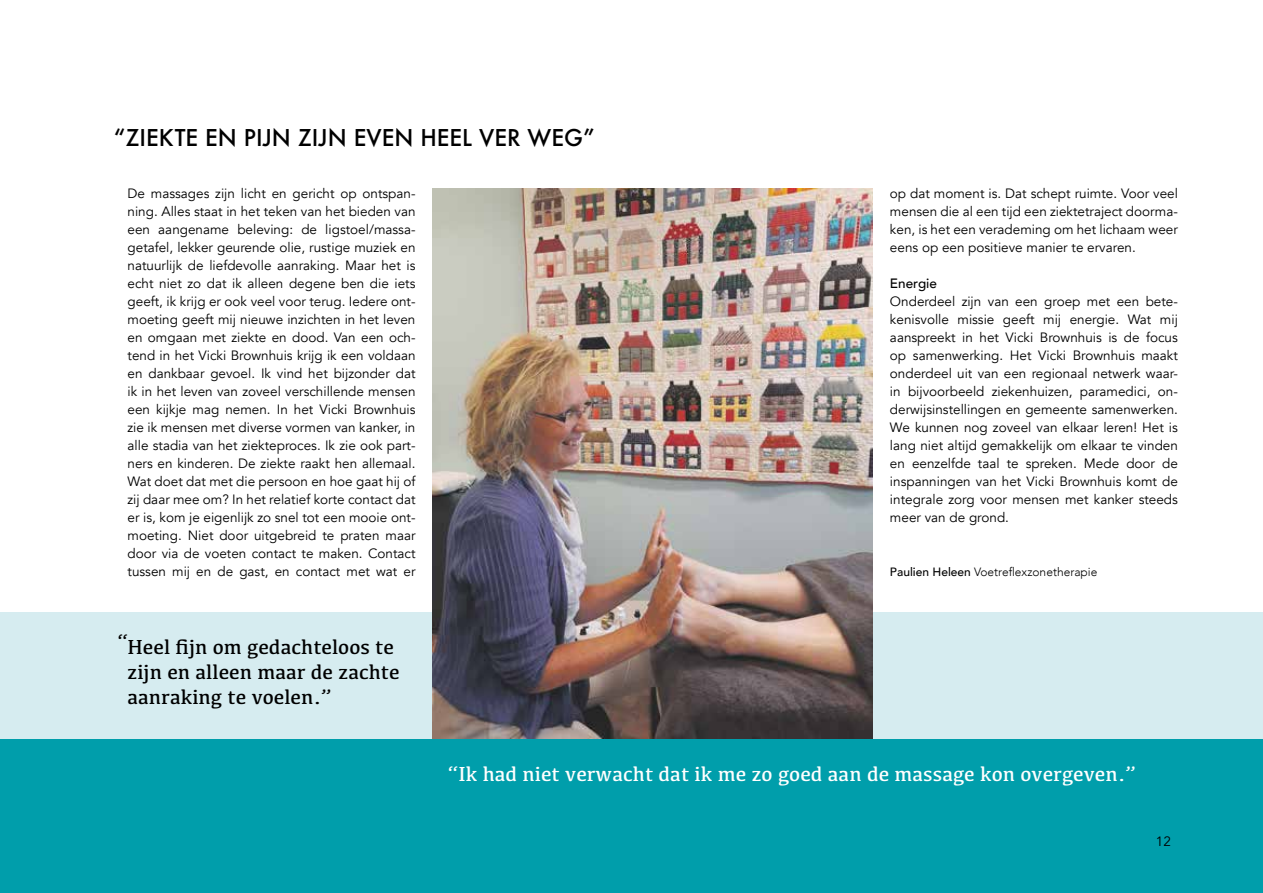
<style>
.page{position:relative;width:1263px;height:893px;background:#fff}
.page>*{position:absolute;margin:0;border:0;box-sizing:border-box;transform-origin:0 0}
.t1{font:500 22.5px "Futura";color:#000}
.t2{font:21px/25.2px "Kefa";color:#000}
.t3{font:21px "Kefa";color:#fff}
.t4{font:13.5px/18px "Avenir";color:#000;text-align:justify}
.t5{font:500 13.5px "Avenir";color:#000}
.t6{font:300 12px "Avenir";color:#000}
.s1{font-weight:500}
</style>
<div class="page">
<div style="left:0;top:738px;width:1263px;height:155px;background:#009eab"></div>
<div style="left:0;top:612px;width:1263px;height:126px;background:#d6ecf0"></div>
<img style="left:432px;top:188px;width:441px;height:550px">
<h1 class="t1" style="left:114px;top:122px;width:483px">“ZIEKTE EN PIJN ZIJN EVEN HEEL VER WEG”</h1>
<p class="t4" style="left:128px;top:185px;width:289px">De massages zijn licht en gericht op ontspan&shy;ning. Alles staat in het teken van het bieden van een aangename beleving: de ligstoel/massa&shy;getafel, lekker geurende olie, rustige muziek en natuurlijk de liefdevolle aanraking. Maar het is echt niet zo dat ik alleen degene ben die iets geeft, ik krijg er ook veel voor terug. Iedere ont&shy;moeting geeft mij nieuwe inzichten in het leven en omgaan met ziekte en dood. Van een och&shy;tend in het Vicki Brownhuis krijg ik een voldaan en dankbaar gevoel. Ik vind het bijzonder dat ik in het leven van zoveel verschillende mensen een kijkje mag nemen. In het Vicki Brownhuis zie ik mensen met diverse vormen van kanker, in alle stadia van het ziekteproces. Ik zie ook part&shy;ners en kinderen. De ziekte raakt hen allemaal.<br>Wat doet dat met die persoon en hoe gaat hij of zij daar mee om? In het relatief korte contact dat er is, kom je eigenlijk zo snel tot een mooie ont&shy;moeting. Niet door uitgebreid te praten maar door via de voeten contact te maken. Contact tussen mij en de gast, en contact met wat er</p>
<h2 class="t2" style="left:117px;top:629px;width:12px">“</h2>
<h2 class="t2" style="left:128px;top:634px;width:274px">Heel fijn om gedachteloos te zijn en alleen maar de zachte aanraking te voelen.”</h2>
<p class="t4" style="left:890px;top:185px;width:289px">op dat moment is. Dat schept ruimte. Voor veel mensen die al een tijd een ziektetraject doorma&shy;ken, is het een verademing om het lichaam weer eens op een positieve manier te ervaren.</p>
<p class="t5" style="left:890px;top:272px;width:49px">Energie</p>
<p class="t4" style="left:890px;top:293px;width:289px">Onderdeel zijn van een groep met een bete&shy;kenisvolle missie geeft mij energie. Wat mij aanspreekt in het Vicki Brownhuis is de focus op samenwerking. Het Vicki Brownhuis maakt onderdeel uit van een regionaal netwerk waar&shy;in bijvoorbeeld ziekenhuizen, paramedici, on&shy;derwijsinstellingen en gemeente samenwerken.<br>We kunnen nog zoveel van elkaar leren! Het is lang niet altijd gemakkelijk om elkaar te vinden en eenzelfde taal te spreken. Mede door de inspanningen van het Vicki Brownhuis komt de integrale zorg voor mensen met kanker steeds meer van de grond.</p>
<p class="t6" style="left:890px;top:565px;width:209px"><span class="s1">Paulien Heleen</span> Voetreflexzonetherapie</p>
<h2 class="t3" style="left:448px;top:761px;width:690px">“Ik had niet verwacht dat ik me zo goed aan de massage kon overgeven.”</h2>
<p class="t4" style="left:1156px;top:833px;width:17px">12</p>
</div>
